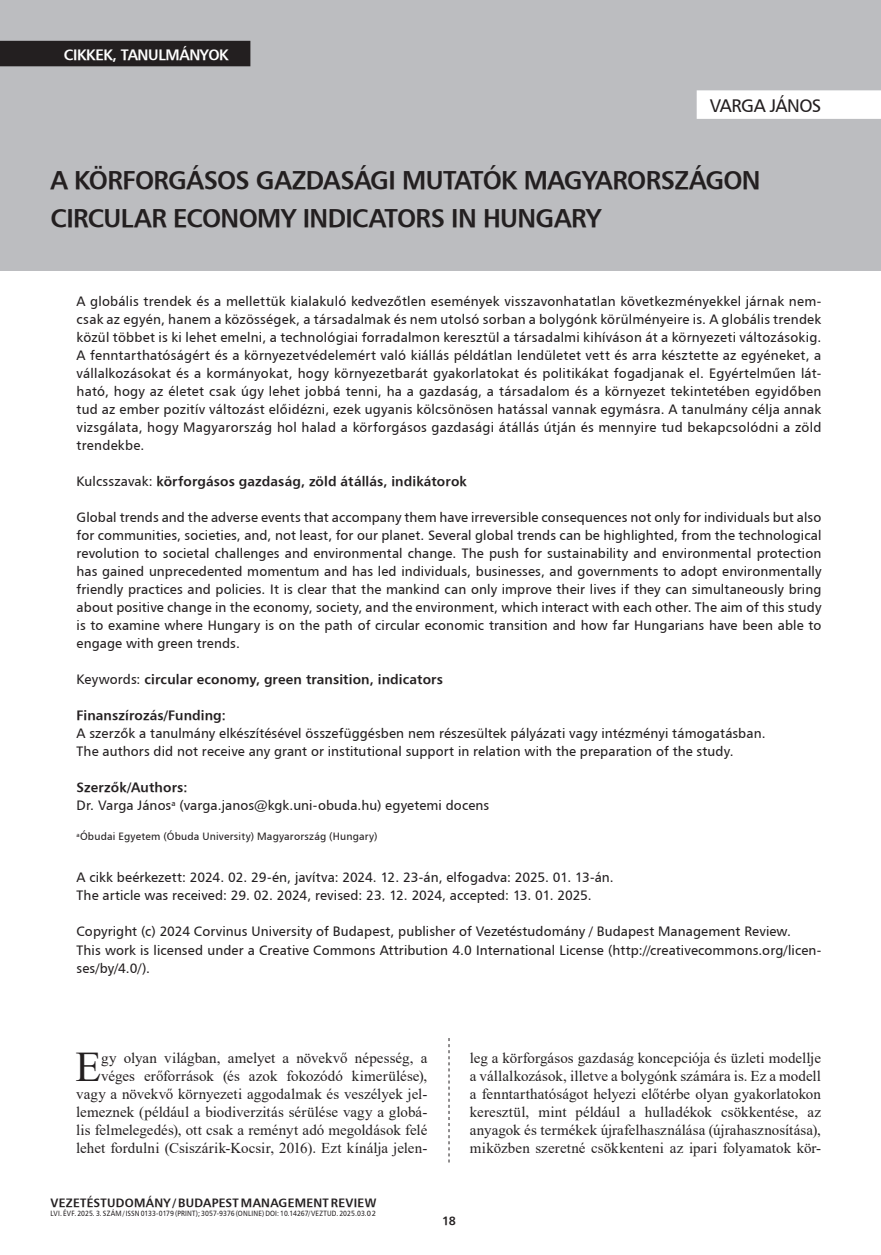
<style>
.page{position:relative;width:881px;height:1255px;background:#fff}
.page>*{position:absolute;margin:0;border:0;box-sizing:border-box;transform-origin:0 0}
.Iniciálé{font:42.15px "Times New Roman";color:#231f20}
.kenyérszöveg_opcionális{font:25.5px "H Humanist 777 BT Bold";letter-spacing:-.025em;color:#231f20}
.kenyérszöveg_opcionális-2{font:18px "H Humanist 777 BT";letter-spacing:-.03em;color:#231f20}
.Iniciálé-2{font:15px/18px "Times New Roman";letter-spacing:.005em;color:#231f20;text-align:right}
.t1{font:15px "H Humanist 777 BT Bold";letter-spacing:-.025em;color:#fff}
.Kezdő_oldal_bevezető{font:13.5px/18px "H Humanist 777 BT";letter-spacing:.005em;color:#231f20;text-align:justify}
.Kezdő_oldal_bevezető-2{font:13.5px "H Humanist 777 BT Bold";letter-spacing:.01em;color:#231f20}
.t2{font:12px "H Humanist 777 BT Bold";letter-spacing:.02em;color:#231f20}
.Lábjegyzet{font:10.5px "H Humanist 777 BT";letter-spacing:.015em;color:#231f20}
.t3{font:7.5px "H Humanist 777 BT";letter-spacing:.02em;color:#231f20;scale:.9 1}
.s1{font-family:"H Humanist 777 BT"}
</style>
<div class="page">
<div style="left:0;top:0;width:880px;height:270px;background:#bcbdc0"></div>
<div style="left:696px;top:90px;width:184px;height:29px;background:#fff"></div>
<div style="left:0;top:41px;width:250px;height:25px;background:#231f20"></div>
<svg style="left:448px;top:1038px;width:1px;height:124px"></svg>
<p class="t1" style="left:64px;top:45px;width:166px">CIKKEK, TANULMÁNYOK</p>
<p class="kenyérszöveg_opcionális-2" style="left:709px;top:94px;width:113px">VARGA JÁNOS</p>
<p class="kenyérszöveg_opcionális" style="left:51px;top:164px;width:711px">A KÖRFORGÁSOS GAZDASÁGI MUTATÓK MAGYARORSZÁGON</p>
<p class="kenyérszöveg_opcionális" style="left:51px;top:202px;width:552px">CIRCULAR ECONOMY INDICATORS IN HUNGARY</p>
<p class="Kezdő_oldal_bevezető" style="left:77px;top:292px;width:746px">A globális trendek és a mellettük kialakuló kedvezőtlen események visszavonhatatlan következményekkel járnak nem&shy;csak az egyén, hanem a közösségek, a társadalmak és nem utolsó sorban a bolygónk körülményeire is. A globális trendek közül többet is ki lehet emelni, a technológiai forradalmon keresztül a társadalmi kihíváson át a környezeti változásokig.<br>A fenntarthatóságért és a környezetvédelemért való kiállás példátlan lendületet vett és arra késztette az egyéneket, a vállalkozásokat és a kormányokat, hogy környezetbarát gyakorlatokat és politikákat fogadjanak el. Egyértelműen lát&shy;ható, hogy az életet csak úgy lehet jobbá tenni, ha a gazdaság, a társadalom és a környezet tekintetében egyidőben tud az ember pozitív változást előidézni, ezek ugyanis kölcsönösen hatással vannak egymásra. A tanulmány célja annak vizsgálata, hogy Magyarország hol halad a körforgásos gazdasági átállás útján és mennyire tud bekapcsolódni a zöld trendekbe.</p>
<p class="Kezdő_oldal_bevezető-2" style="left:77px;top:473px;width:391px"><span class="s1">Kulcsszavak:</span> körforgásos gazdaság, zöld átállás, indikátorok</p>
<p class="Kezdő_oldal_bevezető" style="left:77px;top:508px;width:746px">Global trends and the adverse events that accompany them have irreversible consequences not only for individuals but also for communities, societies, and, not least, for our planet. Several global trends can be highlighted, from the technological revolution to societal challenges and environmental change. The push for sustainability and environmental protection has gained unprecedented momentum and has led individuals, businesses, and governments to adopt environmentally friendly practices and policies. It is clear that the mankind can only improve their lives if they can simultaneously bring about positive change in the economy, society, and the environment, which interact with each other. The aim of this study is to examine where Hungary is on the path of circular economic transition and how far Hungarians have been able to engage with green trends.</p>
<p class="Kezdő_oldal_bevezető-2" style="left:77px;top:671px;width:368px"><span class="s1">Keywords:</span> circular economy, green transition, indicators</p>
<p class="Kezdő_oldal_bevezető-2" style="left:77px;top:707px;width:151px">Finanszírozás/Funding:</p>
<p class="Kezdő_oldal_bevezető" style="left:77px;top:724px;width:690px">A szerzők a tanulmány elkészítésével összefüggésben nem részesültek pályázati vagy intézményi támogatásban.</p>
<p class="Kezdő_oldal_bevezető" style="left:77px;top:742px;width:658px">The authors did not receive any grant or institutional support in relation with the preparation of the study.</p>
<p class="Kezdő_oldal_bevezető-2" style="left:77px;top:779px;width:112px">Szerzők/Authors:</p>
<p class="Kezdő_oldal_bevezető" style="left:77px;top:796px;width:414px">Dr. Varga János<sup>a</sup> (varga.janos@kgk.uni-obuda.hu) egyetemi docens</p>
<p class="Lábjegyzet" style="left:77px;top:830px;width:302px"><sup>a</sup>Óbudai Egyetem (Óbuda University) Magyarország (Hungary)</p>
<p class="Kezdő_oldal_bevezető" style="left:77px;top:868px;width:538px">A cikk beérkezett: 2024. 02. 29-én, javítva: 2024. 12. 23-án, elfogadva: 2025. 01. 13-án.</p>
<p class="Kezdő_oldal_bevezető" style="left:77px;top:886px;width:516px">The article was received: 29. 02. 2024, revised: 23. 12. 2024, accepted: 13. 01. 2025.</p>
<p class="Kezdő_oldal_bevezető" style="left:77px;top:922px;width:715px">Copyright (c) 2024 Corvinus University of Budapest, publisher of Vezetéstudomány / Budapest Management Review.</p>
<p class="Kezdő_oldal_bevezető" style="left:77px;top:940px;width:746px">This work is licensed under a Creative Commons Attribution 4.0 International License (http://creativecommons.org/licen&shy;ses/by/4.0/).</p>
<p class="Iniciálé-2" style="left:76px;top:1048px;width:352px">gy olyan világban, amelyet a növekvő népesség, a véges erőforrások (és azok fokozódó kimerülése), vagy a növekvő környezeti aggodalmak és veszélyek jel&shy;lemeznek (például a biodiverzitás sérülése vagy a globá&shy;lis felmelegedés), ott csak a reményt adó megoldások felé lehet fordulni (Csiszárik-Kocsir, 2016). Ezt kínálja jelen-</p>
<p class="Iniciálé-2" style="left:469px;top:1048px;width:352px;text-align:justify">leg a körforgásos gazdaság koncepciója és üzleti modellje a vállalkozások, illetve a bolygónk számára is. Ez a modell a fenntarthatóságot helyezi előtérbe olyan gyakorlatokon keresztül, mint például a hulladékok csökkentése, az anyagok és termékek újrafelhasználása (újrahasznosítása), miközben szeretné csökkenteni az ipari folyamatok kör-</p>
<p class="Iniciálé" style="left:75px;top:1036px;width:27px">E</p>
<p class="t2" style="left:51px;top:1194px;width:327px">VEZETÉSTUDOMÁNY / BUDAPEST MANAGEMENT REVIEW</p>
<p class="t3" style="left:51px;top:1208px;width:363px">LVI. ÉVF. 2025. 3. SZÁM / ISSN 0133-0179 (PRINT); 3057-9376 (ONLINE) DOI: 10.14267/VEZTUD. 2025.03.02</p>
<p class="t2" style="left:442px;top:1212px;width:15px">18</p>
</div>
